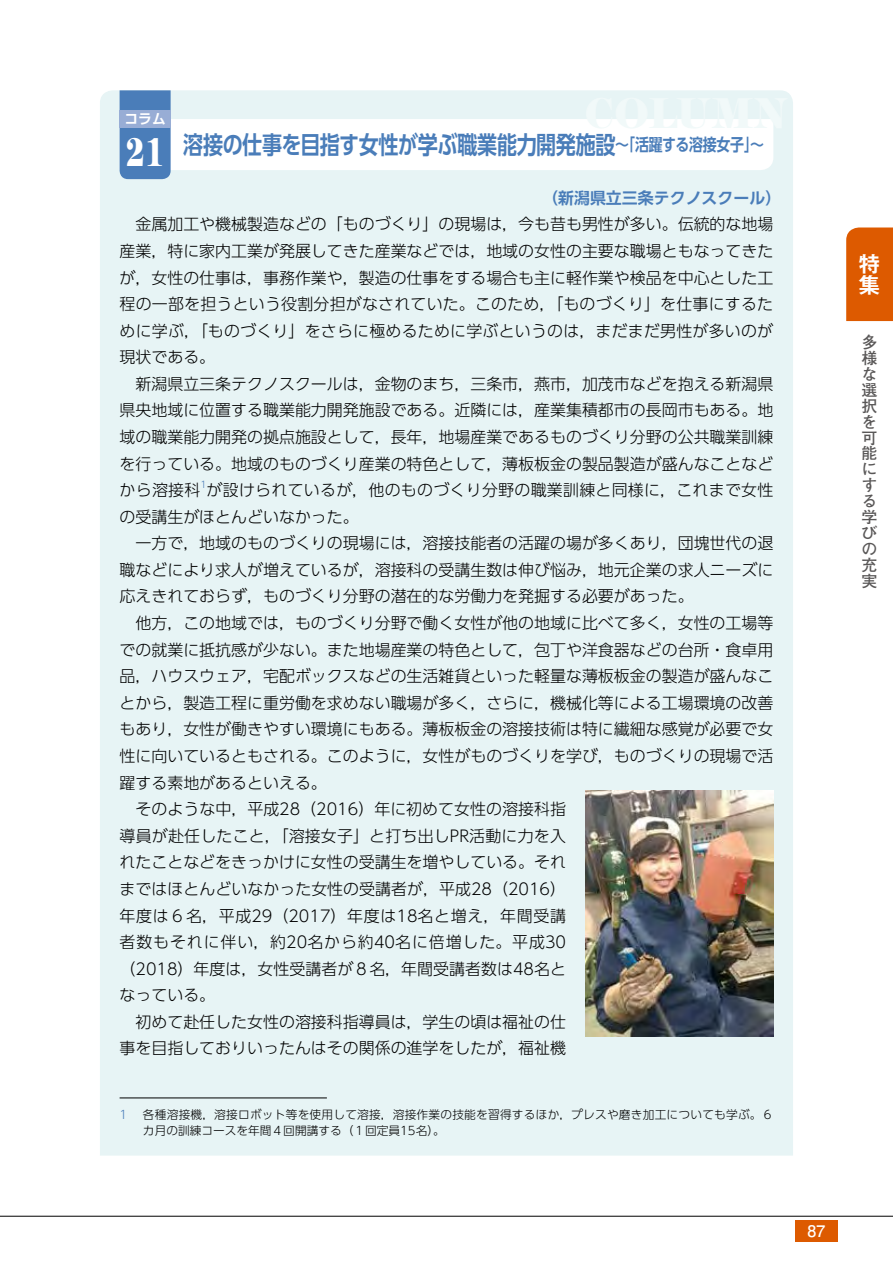
<style>
.page{position:relative;width:893px;height:1263px;background:#fff}
.page>*{position:absolute;margin:0;border:0;box-sizing:border-box;transform-origin:0 0}
.t1{font:800 41.4px "Modern Two Sxtn ITC Std";color:#fff;scale:.72 1}
.t2{font:700 24.45px "UD Shin Go Pr 6 De";letter-spacing:-.02em;color:#4a7db9;scale:.82 1}
.t3{font:700 21.3px/21.3px "Gothic MB101 Pr 6 De";color:#fff}
.t4{font:300 15.9px/26.5px "UD Shin Go Pr 6";color:#000}
.t5{font:700 15.9px/15.9px "Futo Go B101 Pr 6";color:#595757}
.t6{font:700 15.9px "Futo Go B101 Pr 6";color:#fff}
.t7{font:700 13.8px "UD Shin Go Pr 6 De";color:#fff}
.t8{font:300 11.7px/15.9px "UD Shin Go Pr 6";letter-spacing:.02em;color:#000}
.t9{font:300 11.7px "UD Shin Go Pr 6";color:#4a7db9}
.t10{font:300 9.3px "UD Shin Go Pr 6";color:#4a7db9}
.s1{font-size:16.95px}
.s2{font-family:"UD Shin Go Pr 6 De";font-weight:700;color:#4a7db9}
</style>
<div class="page">
<div style="left:100px;top:90px;width:693px;height:1065px;background:#e7f4f5"></div>
<svg style="left:120px;top:90px;width:653px;height:89px"></svg>
<div style="left:120px;top:110px;width:51px;height:17px;background:#98add5"></div>
<hr style="left:120px;top:1098px;width:207px;height:1px;background:#000">
<img style="left:585px;top:790px;width:188px;height:246px">
<div style="left:846px;top:227px;width:47px;height:94px;background:#dd5a00"></div>
<div style="left:795px;top:1220px;width:43px;height:22px;background:#dd5a00"></div>
<hr style="left:0;top:1216px;width:893px;height:1px;background:#000">
<p class="t7" style="left:124px;top:107px;width:43px">コラム</p>
<p class="t2" style="left:183px;top:125px;width:710px">溶接の仕事を目指す女性が学ぶ職業能力開発施設<span class="s1">～「活躍する溶接女子」～</span></p>
<p class="t4" style="left:120px;top:184px;width:663px;text-indent:423px"><span class="s2">（新潟県立三条テクノスクール）</span>　金属加工や機械製造などの「ものづくり」の現場は，今も昔も男性が多い。伝統的な地場産業，特に家内工業が発展してきた産業などでは，地域の女性の主要な職場ともなってきたが，女性の仕事は，事務作業や，製造の仕事をする場合も主に軽作業や検品を中心とした工程の一部を担うという役割分担がなされていた。このため，「ものづくり」を仕事にするために学ぶ，「ものづくり」をさらに極めるために学ぶというのは，まだまだ男性が多いのが現状である。<br>　新潟県立三条テクノスクールは，金物のまち，三条市，燕市，加茂市などを抱える新潟県県央地域に位置する職業能力開発施設である。近隣には，産業集積都市の長岡市もある。地域の職業能力開発の拠点施設として，長年，地場産業であるものづくり分野の公共職業訓練を行っている。地域のものづくり産業の特色として，薄板板金の製品製造が盛んなことなどから溶接科が設けられているが，他のものづくり分野の職業訓練と同様に，これまで女性</p>
<p class="t1" style="left:126px;top:128px;width:54px">21</p>
<p class="t10" style="left:200px;top:477px;width:8px">1</p>
<p class="t4" style="left:120px;top:503px;width:655px">の受講生がほとんどいなかった。<br>　一方で，地域のものづくりの現場には，溶接技能者の活躍の場が多くあり，団塊世代の退職などにより求人が増えているが，溶接科の受講生数は伸び悩み，地元企業の求人ニーズに応えきれておらず，ものづくり分野の潜在的な労働力を発掘する必要があった。<br>　他方，この地域では，ものづくり分野で働く女性が他の地域に比べて多く，女性の工場等での就業に抵抗感が少ない。また地場産業の特色として，包丁や洋食器などの台所・食卓用品，ハウスウェア，宅配ボックスなどの生活雑貨といった軽量な薄板板金の製造が盛んなことから，製造工程に重労働を求めない職場が多く，さらに，機械化等による工場環境の改善もあり，女性が働きやすい環境にもある。薄板板金の溶接技術は特に繊細な感覚が必要で女性に向いているともされる。このように，女性がものづくりを学び，ものづくりの現場で活躍する素地があるといえる。<br>　そのような中，平成28（2016）年に初めて女性の溶接科指<br>導員が赴任したこと，「溶接女子」と打ち出しPR活動に力を入<br>れたことなどをきっかけに女性の受講生を増やしている。それ<br>まではほとんどいなかった女性の受講者が，平成28（2016）<br>年度は６名，平成29（2017）年度は18名と増え，年間受講<br>者数もそれに伴い，約20名から約40名に倍増した。平成30<br>（2018）年度は，女性受講者が８名，年間受講者数は48名と<br>なっている。<br>　初めて赴任した女性の溶接科指導員は，学生の頃は福祉の仕<br>事を目指しておりいったんはその関係の進学をしたが，福祉機</p>
<p class="t9" style="left:120px;top:1105px;width:9px">1</p>
<p class="t8" style="left:143px;top:1106px;width:632px">各種溶接機，溶接ロボット等を使用して溶接，溶接作業の技能を習得するほか，プレスや磨き加工についても学ぶ。６カ月の訓練コースを年間４回開講する（１回定員15名）。</p>
<h3 class="t3" style="left:859px;top:252px;width:22px">特集</h3>
<p class="t5" style="left:862px;top:333px;width:17px">多様な選択を可能にする学びの充実</p>
<p class="t6" style="left:808px;top:1218px;width:19px">87</p>
</div>
